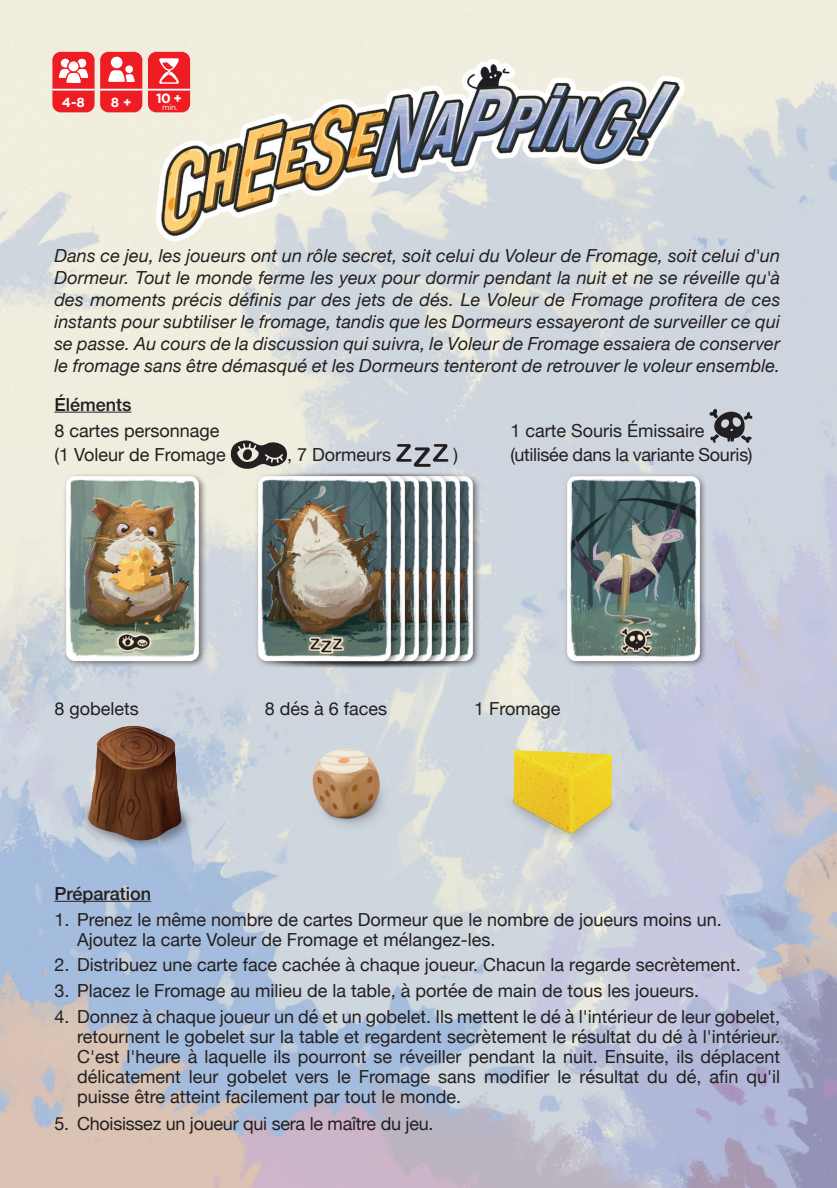
<style>
.page{position:relative;width:837px;height:1188px;background:#fff}
.page>*{position:absolute;margin:0;border:0;box-sizing:border-box;transform-origin:0 0}
.t1{font:18px/20px "Helvetica Neue";color:#231f20}
.t2{font:italic 18px/22px "Helvetica Neue";letter-spacing:.01em;color:#231f20;text-align:justify}
.t3{font:500 18px "Helvetica Neue";color:#231f20}
.t4{font:700 13.4px "Gotham";color:#fff}
.t5{font:8px "Gotham";color:#fff}
</style>
<div class="page">
<img style="left:0;top:0;width:837px;height:1188px">
<div style="left:337px;top:472px;width:144px;height:196px;background:#231f20;opacity:.6"></div>
<img style="left:467px;top:474px;width:8px;height:188px">
<div style="left:323px;top:472px;width:144px;height:196px;background:#231f20;opacity:.6"></div>
<img style="left:453px;top:474px;width:8px;height:188px">
<div style="left:309px;top:472px;width:144px;height:196px;background:#231f20;opacity:.6"></div>
<img style="left:439px;top:474px;width:8px;height:188px">
<div style="left:295px;top:472px;width:144px;height:196px;background:#231f20;opacity:.6"></div>
<img style="left:426px;top:474px;width:8px;height:188px">
<div style="left:282px;top:472px;width:144px;height:196px;background:#231f20;opacity:.6"></div>
<img style="left:412px;top:474px;width:8px;height:188px">
<div style="left:268px;top:472px;width:144px;height:196px;background:#231f20;opacity:.6"></div>
<img style="left:398px;top:474px;width:8px;height:188px">
<div style="left:63px;top:472px;width:144px;height:196px;background:#231f20;opacity:.6"></div>
<img style="left:65px;top:474px;width:136px;height:188px">
<div style="left:254px;top:472px;width:144px;height:196px;background:#231f20;opacity:.6"></div>
<img style="left:256px;top:474px;width:137px;height:188px">
<div style="left:563px;top:472px;width:144px;height:196px;background:#231f20;opacity:.6"></div>
<img style="left:565px;top:474px;width:136px;height:188px">
<img style="left:75px;top:724px;width:130px;height:127px">
<img style="left:503px;top:744px;width:134px;height:109px">
<img style="left:304px;top:738px;width:96px;height:93px">
<hr style="left:54px;top:412px;width:77px;height:1px;background:#231f20">
<svg style="left:230px;top:439px;width:58px;height:30px;background:#797771"></svg>
<svg style="left:396px;top:444px;width:52px;height:23px"></svg>
<svg style="left:709px;top:409px;width:43px;height:34px"></svg>
<hr style="left:54px;top:901px;width:97px;height:1px;background:#231f20">
<div style="left:52px;top:52px;width:43px;height:60px;background:#ee1d23;border-radius:8px"></div>
<hr style="left:52px;top:89px;width:43px;height:2px;background:#fff">
<svg style="left:58px;top:59px;width:31px;height:24px"></svg>
<div style="left:100px;top:52px;width:42px;height:60px;background:#ee1d23;border-radius:8px"></div>
<hr style="left:100px;top:89px;width:42px;height:2px;background:#fff">
<svg style="left:108px;top:56px;width:24px;height:26px"></svg>
<img style="left:132px;top:1px;width:570px;height:297px">
<p class="t4" style="left:62px;top:94px;width:24px">4-8</p>
<p class="t4" style="left:111px;top:94px;width:22px">8 +</p>
<p class="t4" style="left:156px;top:91px;width:27px">10 +</p>
<p class="t5" style="left:162px;top:103px;width:17px">min.</p>
<p class="t2" style="left:54px;top:246px;width:727px">Dans ce jeu, les joueurs ont un rôle secret, soit celui du Voleur de Fromage, soit celui d'un Dormeur. Tout le monde ferme les yeux pour dormir pendant la nuit et ne se réveille qu'à des moments précis définis par des jets de dés. Le Voleur de Fromage profitera de ces instants pour subtiliser le fromage, tandis que les Dormeurs essayeront de surveiller ce qui se passe. Au cours de la discussion qui suivra, le Voleur de Fromage essaiera de conserver le fromage sans être démasqué et les Dormeurs tenteront de retrouver le voleur ensemble.</p>
<p class="t3" style="left:54px;top:390px;width:79px">Éléments</p>
<p class="t1" style="left:54px;top:419px;width:173px;line-height:24px">8 cartes personnage (1 Voleur de Fromage</p>
<p class="t1" style="left:510px;top:419px;width:243px;line-height:24px">1 carte Souris Émissaire (utilisée dans la variante Souris)</p>
<p class="t1" style="left:287px;top:445px;width:106px">, 7 Dormeurs</p>
<p class="t1" style="left:453px;top:445px;width:6px">)</p>
<p class="t1" style="left:54px;top:699px;width:86px">8 gobelets</p>
<p class="t1" style="left:265px;top:699px;width:124px">8 dés à 6 faces</p>
<p class="t1" style="left:474px;top:699px;width:88px">1 Fromage</p>
<p class="t3" style="left:54px;top:879px;width:98px">Préparation</p>
<p class="t1" style="left:77px;top:910px;width:646px;text-indent:-23px">1. Prenez le même nombre de cartes Dormeur que le nombre de joueurs moins un.<br>Ajoutez la carte Voleur de Fromage et mélangez-les.</p>
<p class="t1" style="left:54px;top:956px;width:688px">2. Distribuez une carte face cachée à chaque joueur. Chacun la regarde secrètement.</p>
<p class="t1" style="left:54px;top:981px;width:646px">3. Placez le Fromage au milieu de la table, à portée de main de tous les joueurs.</p>
<p class="t1" style="left:77px;top:1007px;width:704px;text-align:justify;text-indent:-23px">4. Donnez à chaque joueur un dé et un gobelet. Ils mettent le dé à l'intérieur de leur gobelet, retournent le gobelet sur la table et regardent secrètement le résultat du dé à l'intérieur.<br>C'est l'heure à laquelle ils pourront se réveiller pendant la nuit. Ensuite, ils déplacent délicatement leur gobelet vers le Fromage sans modifier le résultat du dé, afin qu'il puisse être atteint facilement par tout le monde.</p>
<p class="t1" style="left:54px;top:1115px;width:380px">5. Choisissez un joueur qui sera le maître du jeu.</p>
</div>
